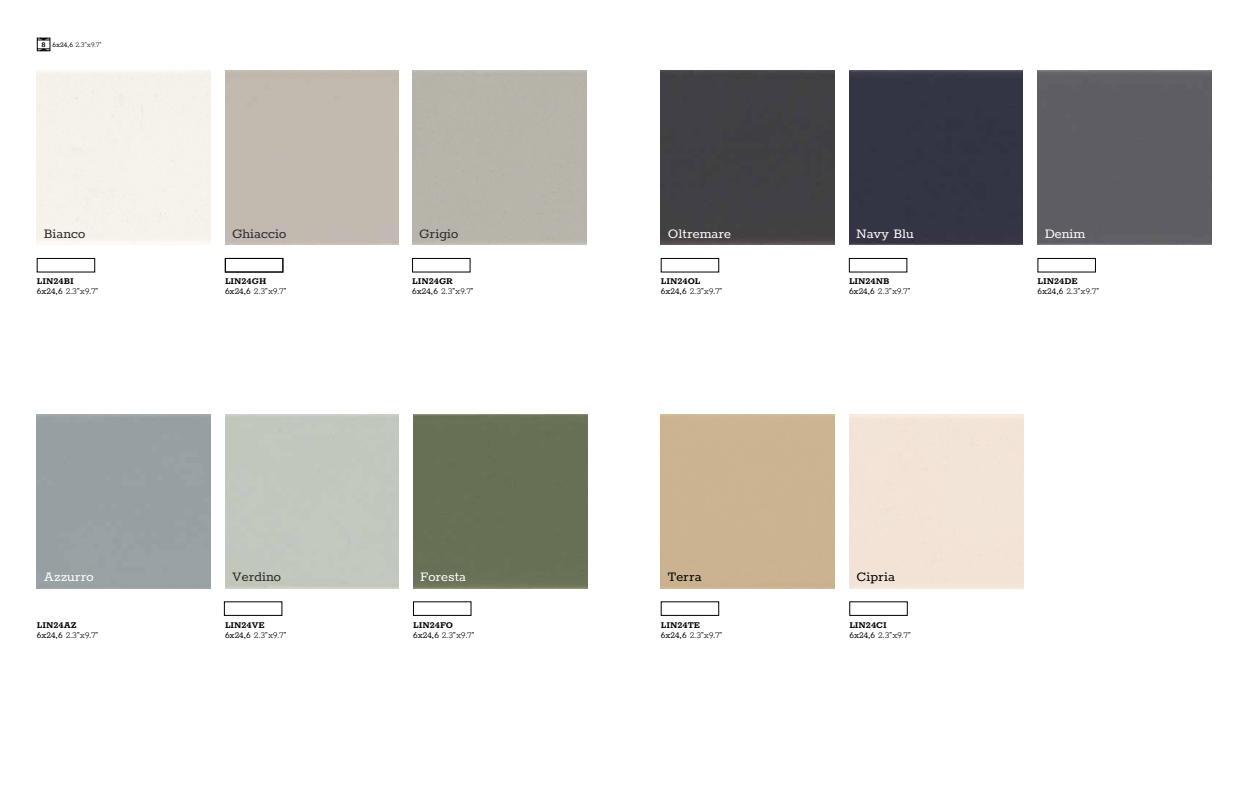
<style>
.page{position:relative;width:1248px;height:794px;background:#fff}
.page>*{position:absolute;margin:0;border:0;box-sizing:border-box;transform-origin:0 0}
.t1{font:15px "Rokkitt";color:#fff}
.t2{font:15px "Rokkitt";color:#292929}
.t3{font:15px "Rokkitt";color:#000}
.t4{font:300 10px/10px "Rokkitt";color:#000}
.t5{font:300 8px "Rokkitt";color:#000}
.s1{font-weight:700;font-size:8.1px}
.s2{font-weight:400}
.s3{font-weight:700}
</style>
<div class="page">
<div style="left:412px;top:258px;width:58px;height:14px;border:1px solid #000"></div>
<div style="left:413px;top:414px;width:174px;height:174px;background:#677055"></div>
<div style="left:1037px;top:71px;width:174px;height:174px;background:#5e5d63"></div>
<div style="left:37px;top:38px;width:13px;height:13px;border:1px solid #000"></div>
<svg style="left:37px;top:38px;width:13px;height:3px"></svg>
<svg style="left:37px;top:49px;width:13px;height:2px"></svg>
<div style="left:37px;top:258px;width:58px;height:14px;border:1px solid #000"></div>
<div style="left:660px;top:71px;width:174px;height:174px;background:#414044"></div>
<div style="left:661px;top:258px;width:58px;height:14px;border:1px solid #000"></div>
<div style="left:849px;top:71px;width:173px;height:174px;background:#333544"></div>
<div style="left:849px;top:258px;width:58px;height:14px;border:1px solid #000"></div>
<div style="left:1037px;top:258px;width:58px;height:14px;border:1px solid #000"></div>
<div style="left:225px;top:258px;width:58px;height:14px;border:1px solid #000"></div>
<p class="t5" style="left:41px;top:42px;width:62px"><span class="s1">8</span> <span class="s2">6x24,6</span> 2.3”x9.7”</p>
<h1 class="t2" style="left:44px;top:228px;width:43px">Bianco</h1>
<p class="t4" style="left:37px;top:277px;width:63px"><span class="s3">LIN24BI<br></span><span class="s2">6x24,6</span> 2.3”x9.7”</p>
<h1 class="t2" style="left:232px;top:228px;width:56px">Ghiaccio</h1>
<p class="t4" style="left:225px;top:277px;width:63px"><span class="s3">LIN24GH<br></span><span class="s2">6x24,6</span> 2.3”x9.7”</p>
<h1 class="t2" style="left:419px;top:228px;width:40px">Grigio</h1>
<p class="t4" style="left:412px;top:277px;width:63px"><span class="s3">LIN24GR<br></span><span class="s2">6x24,6</span> 2.3”x9.7”</p>
<h1 class="t1" style="left:668px;top:228px;width:65px">Oltremare</h1>
<p class="t4" style="left:661px;top:277px;width:63px"><span class="s3">LIN24OL<br></span><span class="s2">6x24,6</span> 2.3”x9.7”</p>
<h1 class="t1" style="left:856px;top:228px;width:59px">Navy Blu</h1>
<p class="t4" style="left:849px;top:277px;width:63px"><span class="s3">LIN24NB<br></span><span class="s2">6x24,6</span> 2.3”x9.7”</p>
<h1 class="t1" style="left:1044px;top:228px;width:42px">Denim</h1>
<p class="t4" style="left:1037px;top:277px;width:63px"><span class="s3">LIN24DE<br></span><span class="s2">6x24,6</span> 2.3”x9.7”</p>
<h1 class="t1" style="left:44px;top:572px;width:51px">Azzurro</h1>
<p class="t4" style="left:37px;top:620px;width:63px"><span class="s3">LIN24AZ<br></span><span class="s2">6x24,6</span> 2.3”x9.7”</p>
<h1 class="t2" style="left:232px;top:572px;width:50px">Verdino</h1>
<p class="t4" style="left:225px;top:620px;width:63px"><span class="s3">LIN24VE<br></span><span class="s2">6x24,6</span> 2.3”x9.7”</p>
<h1 class="t1" style="left:420px;top:572px;width:47px">Foresta</h1>
<p class="t4" style="left:413px;top:620px;width:63px"><span class="s3">LIN24FO<br></span><span class="s2">6x24,6</span> 2.3”x9.7”</p>
<h1 class="t3" style="left:668px;top:572px;width:35px">Terra</h1>
<h1 class="t3" style="left:856px;top:572px;width:40px">Cipria</h1>
<p class="t4" style="left:849px;top:620px;width:63px"><span class="s3">LIN24CI<br></span><span class="s2">6x24,6</span> 2.3”x9.7”</p>
<p class="t4" style="left:660px;top:620px;width:63px"><span class="s3">LIN24TE<br></span><span class="s2">6x24,6</span> 2.3”x9.7”</p>
</div>
